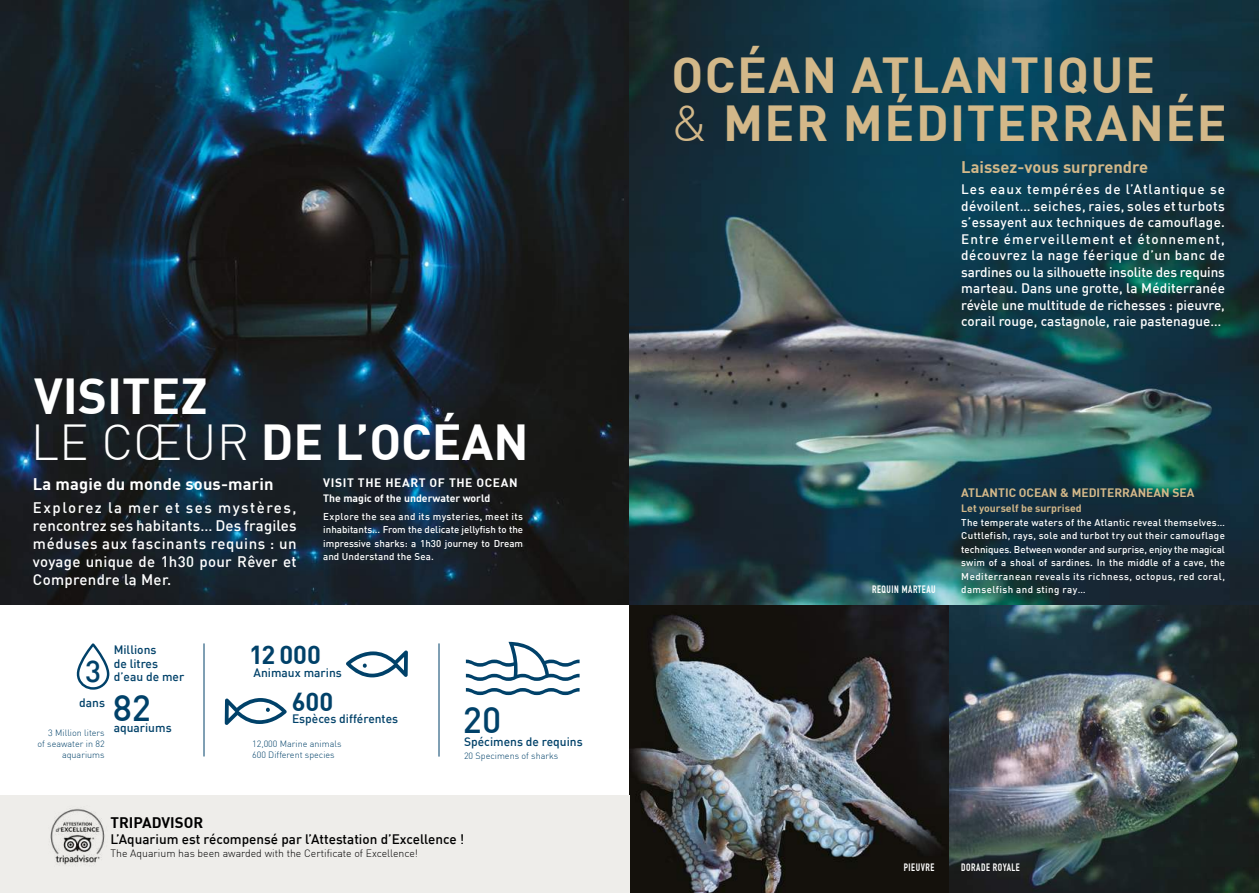
<style>
.page{position:relative;width:1259px;height:893px;background:#fff}
.page>*{position:absolute;margin:0;border:0;box-sizing:border-box;transform-origin:0 0}
.t1{font:700 49.5px/48px "DIN";letter-spacing:.03em;color:#d3b889}
.t2{font:700 49.5px/46.5px "DIN";color:#fff}
.t3{font:500 36px "DIN";color:#004169}
.t4{font:500 30px "DIN";color:#004169}
.t5{font:700 25.5px "DIN";color:#004169}
.t6{font:700 16.5px "DIN";letter-spacing:.01em;color:#fff}
.t7{font:700 16.5px "DIN";color:#d3b889}
.t8{font:500 15px/18px "DIN";letter-spacing:.02em;color:#fff;text-align:justify}
.t9{font:700 15px "DIN";color:#000}
.t10{font:500 13.5px/16.5px "DIN";color:#fff;text-align:justify}
.t11{font:500 13.5px "DIN";color:#000}
.t12{font:500 12px/13.5px "DIN";color:#004169}
.t13{font:700 12px "DIN";color:#d3b889}
.t14{font:700 12px "DIN";letter-spacing:.05em;color:#fff}
.t15{font:300 10.5px "DIN";color:#000}
.t16{font:700 10.5px "DIN Condensed";letter-spacing:.05em;color:#fff}
.t17{font:700 10.5px "DIN";color:#fff}
.t18{font:700 10.5px "DIN";color:#d3b889}
.t19{font:500 9.75px/13.5px "DIN";letter-spacing:.02em;color:#fff;text-align:justify}
.t20{font:300 9px/10.8px "DIN";color:#004169;text-align:right}
.s1{font-weight:300}
</style>
<div class="page">
<img style="left:948px;top:604px;width:311px;height:289px">
<img style="left:629px;top:604px;width:319px;height:289px">
<img style="left:0;top:0;width:1259px;height:604px">
<div style="left:0;top:795px;width:629px;height:98px;background:#eeedea"></div>
<hr style="left:204px;top:643px;width:1px;height:113px;background:#004169">
<hr style="left:438px;top:643px;width:1px;height:114px;background:#004169">
<img style="left:50px;top:808px;width:55px;height:57px">
<svg style="left:76px;top:643px;width:33px;height:47px"></svg>
<svg style="left:225px;top:698px;width:62px;height:27px"></svg>
<svg style="left:346px;top:650px;width:62px;height:27px"></svg>
<svg style="left:466px;top:642px;width:113px;height:53px"></svg>
<div style="left:71px;top:815px;width:12px;height:6px;background:#eeedea"></div>
<h1 class="t2" style="left:31px;top:370px;width:499px">VISITEZ<br><span class="s1">LE CŒUR</span> DE L’OCÉAN</h1>
<h3 class="t6" style="left:33px;top:474px;width:242px">La magie du monde sous-marin</h3>
<h3 class="t8" style="left:33px;top:498px;width:265px">Explorez la mer et ses mystères, rencontrez ses habitants… Des fragiles méduses aux fascinants requins : un voyage unique de 1h30 pour Rêver et Comprendre la Mer.</h3>
<p class="t14" style="left:323px;top:475px;width:196px">VISIT THE HEART OF THE OCEAN</p>
<p class="t17" style="left:323px;top:491px;width:169px">The magic of the underwater world</p>
<p class="t19" style="left:323px;top:509px;width:201px">Explore the sea and its mysteries, meet its inhabitants... From the delicate jellyfish to the impressive sharks: a 1h30 journey to Dream and Understand the Sea.</p>
<h3 class="t4" style="left:85px;top:652px;width:17px">3</h3>
<p class="t12" style="left:79px;top:696px;width:27px">dans</p>
<p class="t20" style="left:38px;top:728px;width:69px">3 Million liters<br>of seawater in 82 aquariums</p>
<p class="t12" style="left:114px;top:642px;width:72px">Millions<br>de litres d’eau de mer</p>
<h2 class="t3" style="left:113px;top:684px;width:40px">82</h2>
<p class="t12" style="left:114px;top:720px;width:59px">aquariums</p>
<h3 class="t5" style="left:249px;top:638px;width:73px">12 000</h3>
<p class="t12" style="left:254px;top:665px;width:90px">Animaux marins</p>
<h3 class="t5" style="left:292px;top:685px;width:43px">600</h3>
<p class="t12" style="left:292px;top:712px;width:108px">Espèces différentes</p>
<p class="t20" style="left:252px;top:738px;width:91px;text-align:left">12,000 Marine animals<br>600 Different species</p>
<h2 class="t3" style="left:463px;top:697px;width:40px">20</h2>
<p class="t12" style="left:464px;top:735px;width:120px">Spécimens de requins</p>
<p class="t20" style="left:464px;top:750px;width:96px">20 Specimens of sharks</p>
<h3 class="t9" style="left:111px;top:813px;width:94px">TRIPADVISOR</h3>
<h3 class="t11" style="left:111px;top:831px;width:355px">L’Aquarium est récompensé par l’Attestation d’Excellence !</h3>
<p class="t15" style="left:111px;top:847px;width:309px">The Aquarium has been awarded with the Certificate of Excellence!</p>
<h1 class="t1" style="left:671px;top:49px;width:557px">OCÉAN ATLANTIQUE<br><span class="s1">&amp;</span> MER MÉDITERRANÉE</h1>
<h3 class="t7" style="left:961px;top:156px;width:188px">Laissez-vous surprendre</h3>
<p class="t10" style="left:961px;top:181px;width:265px">Les eaux tempérées de l’Atlantique se dévoilent… seiches, raies, soles et turbots s’essayent aux techniques de camouflage.<br>Entre émerveillement et étonnement, découvrez la nage féerique d’un banc de sardines ou la silhouette insolite des requins marteau. Dans une grotte, la Méditerranée révèle une multitude de richesses : pieuvre, corail rouge, castagnole, raie pastenague…</p>
<p class="t16" style="left:872px;top:584px;width:65px">REQUIN MARTEAU</p>
<p class="t13" style="left:961px;top:485px;width:235px">ATLANTIC OCEAN &amp; MEDITERRANEAN SEA</p>
<p class="t18" style="left:961px;top:502px;width:122px">Let yourself be surprised</p>
<p class="t19" style="left:961px;top:515px;width:265px">The temperate waters of the Atlantic reveal themselves… Cuttlefish, rays, sole and turbot try out their camouflage techniques. Between wonder and surprise, enjoy the magical swim of a shoal of sardines. In the middle of a cave, the Mediterranean reveals its richness, octopus, red coral, damselfish and sting ray…</p>
<p class="t16" style="left:904px;top:861px;width:32px">PIEUVRE</p>
<p class="t16" style="left:961px;top:861px;width:60px">DORADE ROYALE</p>
</div>
